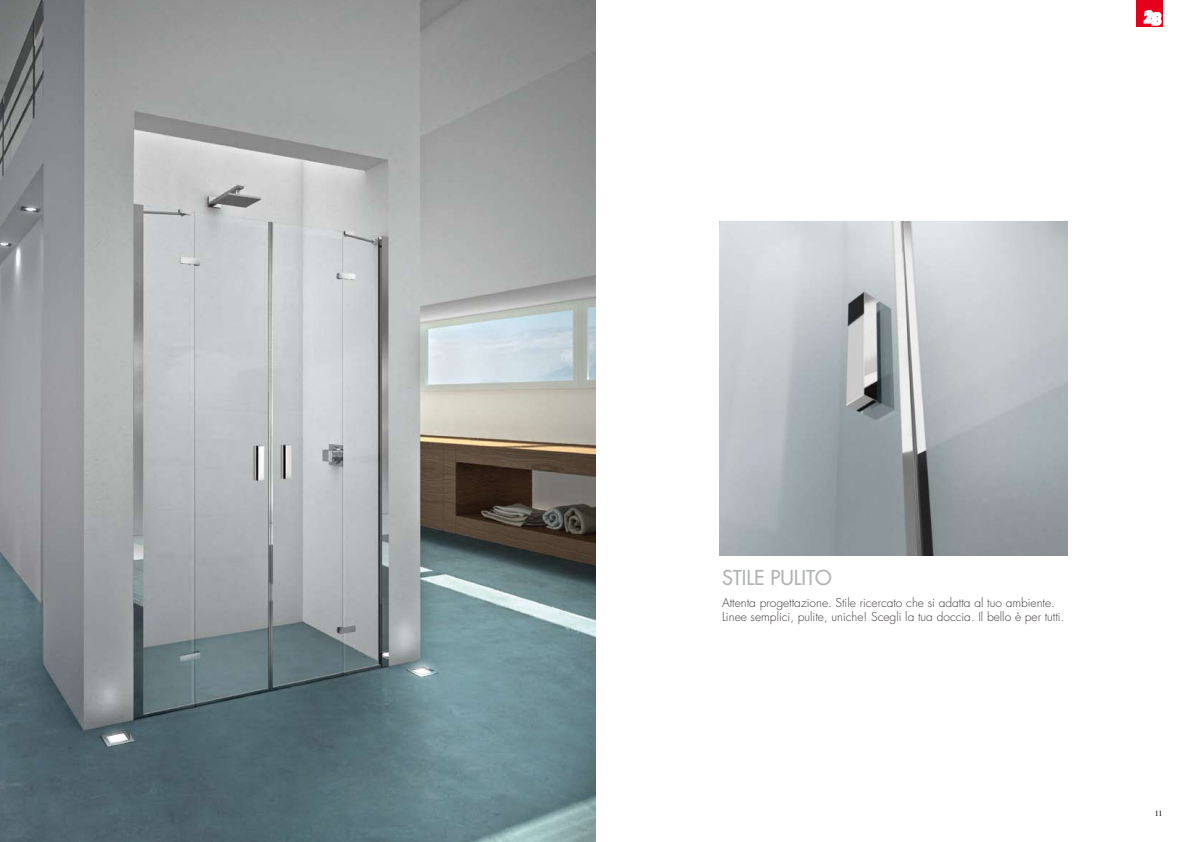
<style>
.page{position:relative;width:1191px;height:842px;background:#fff}
.page>*{position:absolute;margin:0;border:0;box-sizing:border-box;transform-origin:0 0}
.t1{font:500 20px "Futura Std";color:#b1b3b4}
.t2{font:300 12px/14.4px "Futura Std";color:#413d3c}
.t3{font:8px "Times";color:#000}
</style>
<div class="page">
<div style="left:1135px;top:0;width:27px;height:27px;background:#e2001a"></div>
<svg style="left:1143px;top:10px;width:18px;height:15px"></svg>
<img style="left:0;top:0;width:595px;height:842px">
<img style="left:719px;top:221px;width:348px;height:334px">
<h1 class="t1" style="left:722px;top:565px;width:111px">STILE PULITO</h1>
<p class="t2" style="left:722px;top:595px;width:344px">Attenta progettazione. Stile ricercato che si adatta al tuo ambiente.<br>Linee semplici, pulite, uniche! Scegli la tua doccia. Il bello è per tutti.</p>
<p class="t3" style="left:1154px;top:805px;width:9px">11</p>
</div>
